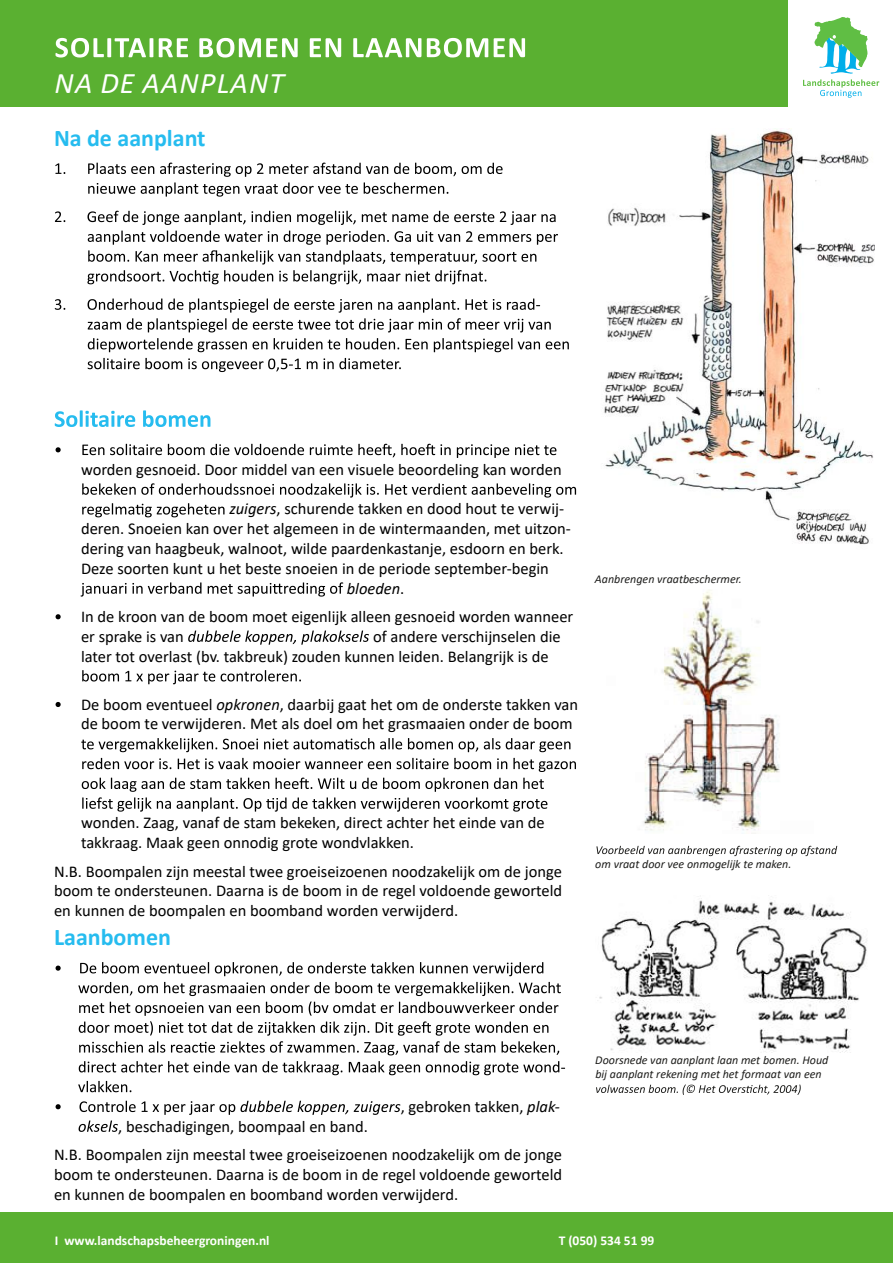
<style>
.page{position:relative;width:893px;height:1263px;background:#fff}
.page>*{position:absolute;margin:0;border:0;box-sizing:border-box;transform-origin:0 0}
.t1{font:italic 30px "Calibri";letter-spacing:.04em;color:#fff}
.t2{font:700 24px "Calibri";color:#26bcef}
.t3{font:16.5px/19.8px "Calibri";color:#000}
.t4{font:italic 16.5px "Calibri";color:#000}
.t5{font:700 13.5px "Calibri";color:#fff}
.t6{font:italic 12px/14.4px "Calibri";color:#1d1d1b}
.s1{font-style:italic}
.s2{font-style:normal}
</style>
<div class="page">
<div style="left:0;top:0;width:787px;height:106px;background:#5ab031"></div>
<div style="left:0;top:1213px;width:892px;height:50px;background:#5ab031"></div>
<svg style="left:55px;top:163px;width:448px;height:34px"></svg>
<svg style="left:55px;top:211px;width:501px;height:14px"></svg>
<svg style="left:87px;top:231px;width:471px;height:53px"></svg>
<svg style="left:55px;top:298px;width:496px;height:34px"></svg>
<svg style="left:88px;top:338px;width:481px;height:14px"></svg>
<svg style="left:88px;top:358px;width:313px;height:14px"></svg>
<svg style="left:55px;top:410px;width:155px;height:17px"></svg>
<svg style="left:56px;top:447px;width:5px;height:5px"></svg>
<svg style="left:82px;top:444px;width:474px;height:14px"></svg>
<svg style="left:82px;top:483px;width:494px;height:34px"></svg>
<svg style="left:81px;top:582px;width:262px;height:15px"></svg>
<svg style="left:56px;top:614px;width:5px;height:5px"></svg>
<svg style="left:188px;top:630px;width:181px;height:15px"></svg>
<svg style="left:82px;top:670px;width:219px;height:14px"></svg>
<svg style="left:56px;top:702px;width:5px;height:5px"></svg>
<svg style="left:81px;top:738px;width:489px;height:14px"></svg>
<svg style="left:82px;top:758px;width:494px;height:14px"></svg>
<svg style="left:82px;top:778px;width:465px;height:34px"></svg>
<svg style="left:56px;top:962px;width:487px;height:14px"></svg>
<svg style="left:78px;top:982px;width:483px;height:73px"></svg>
<svg style="left:79px;top:1061px;width:486px;height:14px"></svg>
<svg style="left:78px;top:1081px;width:53px;height:11px"></svg>
<svg style="left:56px;top:1101px;width:344px;height:31px"></svg>
<svg style="left:56px;top:38px;width:469px;height:20px"></svg>
<img style="left:604px;top:130px;width:271px;height:415px">
<img style="left:643px;top:590px;width:137px;height:241px">
<img style="left:599px;top:898px;width:268px;height:154px">
<svg style="left:596px;top:846px;width:241px;height:10px"></svg>
<svg style="left:596px;top:1084px;width:205px;height:11px"></svg>
<svg style="left:803px;top:17px;width:76px;height:81px"></svg>
<h1 class="t1" style="left:55px;top:62px;width:231px">NA DE AANPLANT</h1>
<h2 class="t2" style="left:54px;top:121px;width:153px">Na de aanplant</h2>
<p class="t3" style="left:81px;top:459px;width:482px">worden gesnoeid. Door middel van een visuele beoordeling kan worden</p>
<p class="t3" style="left:229px;top:499px;width:336px"><span class="s1">zuigers</span>, schurende takken en dood hout te verwij-</p>
<p class="t3" style="left:81px;top:518px;width:491px">deren. Snoeien kan over het algemeen in de wintermaanden, met uitzon-</p>
<p class="t3" style="left:81px;top:538px;width:484px">dering van haagbeuk, walnoot, wilde paardenkastanje, esdoorn en berk.</p>
<p class="t3" style="left:81px;top:558px;width:469px">Deze soorten kunt u het beste snoeien in de periode september-begin</p>
<p class="t4" style="left:347px;top:577px;width:59px">bloeden<span class="s2">.</span></p>
<p class="t3" style="left:81px;top:606px;width:494px">In de kroon van de boom moet eigenlijk alleen gesnoeid worden wanneer er sprake is van</p>
<p class="t3" style="left:81px;top:626px;width:481px;text-indent:292px">of andere verschijnselen die later tot overlast (bv. takbreuk) zouden kunnen leiden. Belangrijk is de</p>
<p class="t3" style="left:81px;top:694px;width:499px">De boom eventueel <span class="s1">opkronen</span>, daarbij gaat het om de onderste takken van de boom te verwijderen. Met als doel om het grasmaaien onder de boom</p>
<p class="t6" style="left:595px;top:571px;width:149px">Aanbrengen vraatbeschermer.</p>
<p class="t3" style="left:81px;top:813px;width:465px">wonden. Zaag, vanaf de stam bekeken, direct achter het einde van de takkraag. Maak geen onnodig grote wondvlakken.</p>
<p class="t3" style="left:54px;top:861px;width:510px;text-align:justify">N.B. Boompalen zijn meestal twee groeiseizoenen noodzakelijk om de jonge boom te ondersteunen. Daarna is de boom in de regel voldoende geworteld en kunnen de boompalen en boomband worden verwijderd.</p>
<h2 class="t2" style="left:54px;top:920px;width:119px">Laanbomen</h2>
<p class="t6" style="left:595px;top:857px;width:198px">om vraat door vee onmogelijk te maken.</p>
<p class="t3" style="left:401px;top:1096px;width:161px">, gebroken takken, <span class="s1">plak-</span></p>
<p class="t3" style="left:54px;top:1112px;width:509px;line-height:28.3px;text-indent:64px">, beschadigingen, boompaal en band.<br>N.B. Boompalen zijn meestal twee groeiseizoenen noodzakelijk om de jonge</p>
<p class="t3" style="left:54px;top:1164px;width:510px">boom te ondersteunen. Daarna is de boom in de regel voldoende geworteld en kunnen de boompalen en boomband worden verwijderd.</p>
<p class="t6" style="left:595px;top:1052px;width:235px">Doorsnede van aanplant laan met bomen. Houd bij aanplant rekening met het formaat van een</p>
<p class="t5" style="left:55px;top:1230px;width:216px">I www.landschapsbeheergroningen.nl</p>
<p class="t5" style="left:559px;top:1230px;width:97px">T (050) 534 51 99</p>
</div>
